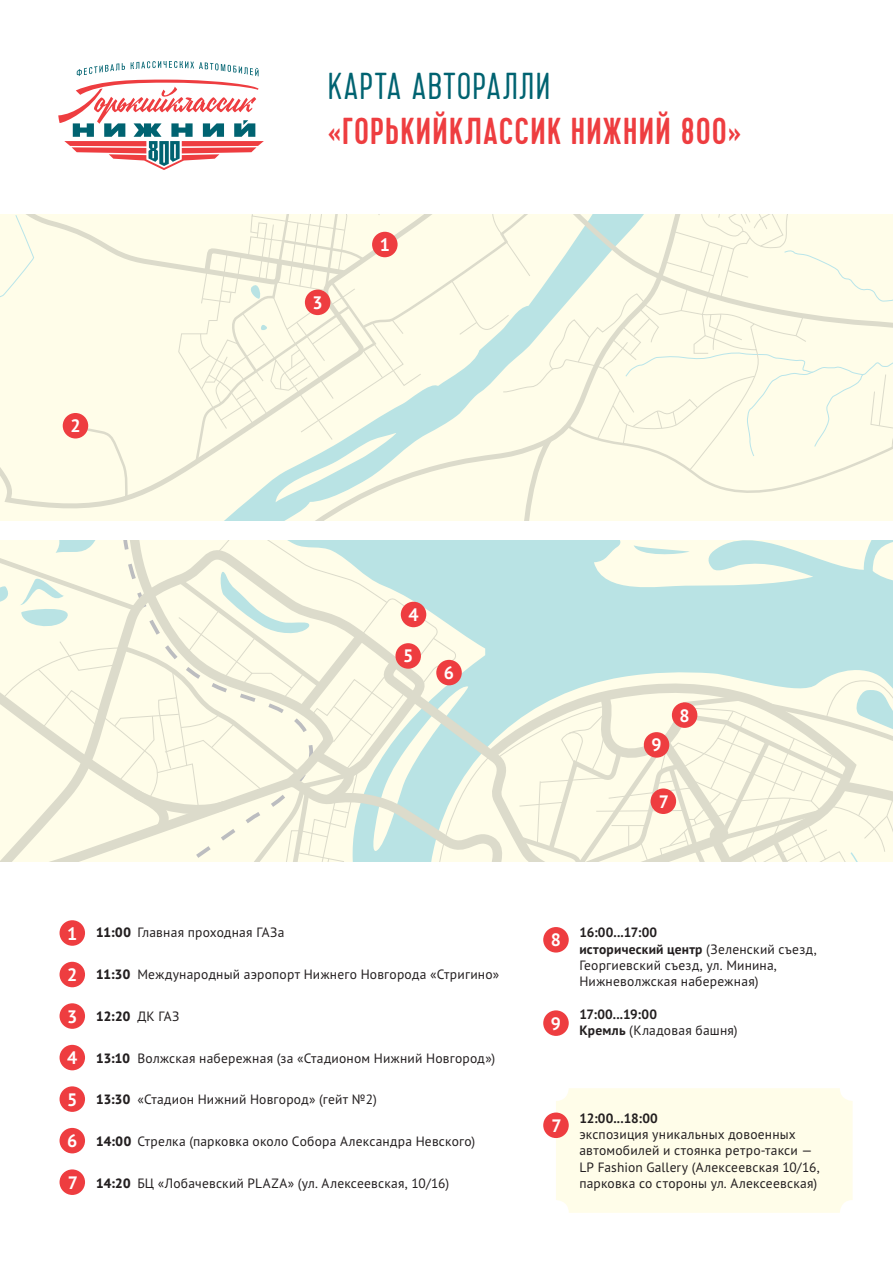
<style>
.page{position:relative;width:893px;height:1263px;background:#fff}
.page>*{position:absolute;margin:0;border:0;box-sizing:border-box;transform-origin:0 0}
.t1{font:500 37.5px "Cervo";letter-spacing:.02em;color:#ee3d40}
.t2{font:300 37.5px "Cervo";letter-spacing:.02em;color:#006371}
.t3{font:700 18px "PT Sans Pro";color:#fff}
.t4{font:13.5px/16.2px "PT Sans Pro";letter-spacing:.015em;color:#231f20}
.t5{font:700 13.5px/16.2px "PT Sans Pro";letter-spacing:-.01em;color:#231f20}
.t6{font:800 13.5px "PT Sans Pro";letter-spacing:-.035em;color:#231f20}
.s1{font-weight:800}
.s2{font-weight:700}
.s3{font-weight:400}
</style>
<div class="page">
<div style="left:556px;top:1088px;width:297px;height:125px;background:#fffde9;border-radius:13px"></div>
<svg style="left:58px;top:61px;width:206px;height:109px"></svg>
<div style="left:60px;top:920px;width:25px;height:26px;background:#ee3d40;border-radius:50%"></div>
<div style="left:60px;top:1003px;width:25px;height:26px;background:#ee3d40;border-radius:50%"></div>
<div style="left:60px;top:1086px;width:25px;height:26px;background:#ee3d40;border-radius:50%"></div>
<div style="left:60px;top:1169px;width:25px;height:26px;background:#ee3d40;border-radius:50%"></div>
<div style="left:543px;top:1112px;width:26px;height:26px;background:#ee3d40;border-radius:50%"></div>
<div style="left:60px;top:962px;width:25px;height:25px;background:#ee3d40;border-radius:50%"></div>
<div style="left:733px;top:215px;width:160px;height:306px;background:#fffde9"></div>
<svg style="left:0;top:215px;width:733px;height:306px;background:#f7f8e6"></svg>
<div style="left:372px;top:232px;width:26px;height:25px;background:#ee3d40;border-radius:50%"></div>
<div style="left:305px;top:290px;width:25px;height:25px;background:#ee3d40;border-radius:50%"></div>
<div style="left:63px;top:413px;width:25px;height:25px;background:#ee3d40;border-radius:50%"></div>
<div style="left:60px;top:1045px;width:25px;height:25px;background:#ee3d40;border-radius:50%"></div>
<div style="left:60px;top:1128px;width:25px;height:25px;background:#ee3d40;border-radius:50%"></div>
<div style="left:543px;top:927px;width:26px;height:25px;background:#ee3d40;border-radius:50%"></div>
<div style="left:543px;top:1010px;width:26px;height:26px;background:#ee3d40;border-radius:50%"></div>
<svg style="left:0;top:541px;width:893px;height:321px;background:#e7f0e3"></svg>
<div style="left:651px;top:788px;width:25px;height:26px;background:#ee3d40;border-radius:50%"></div>
<div style="left:644px;top:732px;width:25px;height:26px;background:#ee3d40;border-radius:50%"></div>
<div style="left:672px;top:702px;width:25px;height:26px;background:#ee3d40;border-radius:50%"></div>
<div style="left:401px;top:602px;width:25px;height:25px;background:#ee3d40;border-radius:50%"></div>
<div style="left:395px;top:643px;width:26px;height:26px;background:#ee3d40;border-radius:50%"></div>
<div style="left:436px;top:660px;width:26px;height:25px;background:#ee3d40;border-radius:50%"></div>
<p class="t3" style="left:70px;top:414px;width:12px">2</p>
<p class="t2" style="left:327px;top:65px;width:225px">КАРТА АВТОРАЛЛИ</p>
<p class="t1" style="left:327px;top:109px;width:416px">«ГОРЬКИЙКЛАССИК НИЖНИЙ 800»</p>
<p class="t3" style="left:313px;top:291px;width:12px">3</p>
<p class="t3" style="left:380px;top:233px;width:12px">1</p>
<p class="t3" style="left:408px;top:603px;width:12px">4</p>
<p class="t3" style="left:403px;top:644px;width:12px">5</p>
<p class="t3" style="left:444px;top:661px;width:12px">6</p>
<p class="t3" style="left:67px;top:921px;width:12px">1</p>
<p class="t3" style="left:67px;top:963px;width:12px">2</p>
<p class="t3" style="left:67px;top:1004px;width:12px">3</p>
<p class="t3" style="left:67px;top:1046px;width:12px">4</p>
<p class="t3" style="left:67px;top:1087px;width:12px">5</p>
<p class="t3" style="left:67px;top:1129px;width:12px">6</p>
<p class="t3" style="left:68px;top:1170px;width:12px">7</p>
<p class="t6" style="left:96px;top:924px;width:37px">11:00</p>
<p class="t6" style="left:96px;top:965px;width:36px">11:30</p>
<p class="t6" style="left:96px;top:1007px;width:37px">12:20</p>
<p class="t6" style="left:96px;top:1049px;width:36px">13:10</p>
<p class="t6" style="left:96px;top:1090px;width:36px">13:30</p>
<p class="t4" style="left:137px;top:924px;width:149px">Главная проходная ГАЗа</p>
<p class="t4" style="left:137px;top:966px;width:363px">Международный аэропорт Нижнего Новгорода «Стригино»</p>
<p class="t4" style="left:137px;top:1008px;width:44px">ДК ГАЗ</p>
<p class="t4" style="left:137px;top:1049px;width:359px">Волжская набережная (за «Стадионом Нижний Новгород»)</p>
<p class="t4" style="left:137px;top:1091px;width:241px">«Стадион Нижний Новгород» (гейт №2)</p>
<p class="t4" style="left:96px;top:1133px;width:381px"><span class="s1">14:00</span> Стрелка (парковка около Собора Александра Невского)</p>
<p class="t4" style="left:137px;top:1174px;width:314px">БЦ «Лобачевский PLAZA» (ул. Алексеевская, 10/16)</p>
<p class="t6" style="left:96px;top:1174px;width:37px">14:20</p>
<p class="t3" style="left:651px;top:733px;width:12px">9</p>
<p class="t3" style="left:679px;top:703px;width:12px">8</p>
<p class="t3" style="left:659px;top:789px;width:12px">7</p>
<p class="t3" style="left:551px;top:928px;width:12px">8</p>
<p class="t3" style="left:551px;top:1011px;width:12px">9</p>
<p class="t4" style="left:579px;top:924px;width:239px"><span class="s2">16:00...17:00<br>исторический центр</span> (Зеленский съезд,<br>Георгиевский съезд, ул. Минина,<br>Нижневолжская набережная)</p>
<p class="t5" style="left:579px;top:1006px;width:160px">17:00...19:00<br>Кремль <span class="s3">(Кладовая башня)</span></p>
<p class="t3" style="left:551px;top:1114px;width:12px">7</p>
<p class="t4" style="left:579px;top:1110px;width:242px"><span class="s2">12:00...18:00<br></span>экспозиция уникальных довоенных автомобилей и стоянка ретро-такси — LP Fashion Gallery (Алексеевская 10/16, парковка со стороны ул. Алексеевская)</p>
</div>
